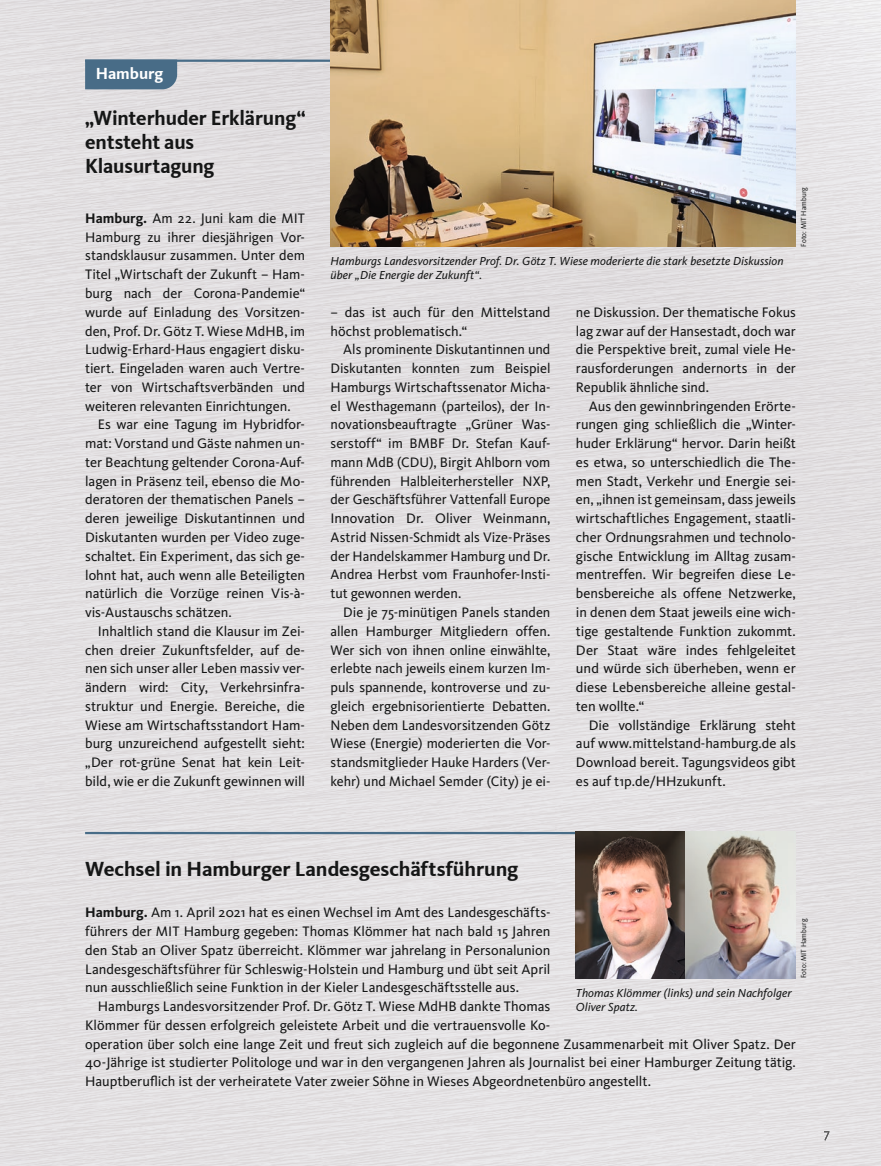
<style>
.page{position:relative;width:881px;height:1166px;background:#fff}
.page>*{position:absolute;margin:0;border:0;box-sizing:border-box;transform-origin:0 0}
.t1{font:700 21px/24px "CDU Kievit Tab";letter-spacing:-.005em;color:#151616}
.t2{font:700 16.5px "CDU Kievit Tab";color:#fff}
.t3{font:14.25px/18.8px "CDU Kievit";letter-spacing:-.005em;color:#151616;text-align:justify}
.t4{font:italic 12px/14.4px "CDU Kievit";letter-spacing:.005em;color:#151616}
.t5{font:7.5px "CDU Kievit Tab";letter-spacing:.015em;color:#151616;scale:.95 1}
.s1{font-weight:700}
</style>
<div class="page">
<img style="left:0;top:0;width:880px;height:1165px">
<svg style="left:823px;top:1130px;width:6px;height:10px"></svg>
<hr style="left:85px;top:60px;width:710px;height:2px;background:#486c87">
<div style="left:85px;top:62px;width:92px;height:27px;background:#486c87"></div>
<img style="left:330px;top:0;width:465px;height:246px">
<hr style="left:85px;top:831px;width:710px;height:3px;background:#486c87">
<img style="left:575px;top:831px;width:110px;height:146px">
<img style="left:685px;top:831px;width:110px;height:146px">
<p class="t2" style="left:96px;top:63px;width:69px">Hamburg</p>
<h1 class="t1" style="left:85px;top:106px;width:222px">„Winterhuder Erklärung“ entsteht aus<br>Klausurtagung</h1>
<p class="t3" style="left:85px;top:209px;width:221px"><span class="s1">Hamburg.</span> Am 22. Juni kam die MIT Hamburg zu ihrer diesjährigen Vor&shy;standsklausur zusammen. Unter dem Titel „Wirtschaft der Zukunft – Ham&shy;burg nach der Corona-Pandemie“ wurde auf Einladung des Vorsitzen&shy;den, Prof. Dr. Götz T. Wiese MdHB, im Ludwig-Erhard-Haus engagiert disku&shy;tiert. Eingeladen waren auch Vertre&shy;ter von Wirtschaftsverbänden und weiteren relevanten Einrichtungen.</p>
<p class="t3" style="left:85px;top:415px;width:221px;text-indent:13px">Es war eine Tagung im Hybridfor&shy;mat: Vorstand und Gäste nahmen un&shy;ter Beachtung geltender Corona-Auf&shy;lagen in Präsenz teil, ebenso die Mo&shy;deratoren der thematischen Panels – deren jeweilige Diskutantinnen und Diskutanten wurden per Video zuge&shy;schaltet. Ein Experiment, das sich ge&shy;lohnt hat, auch wenn alle Beteiligten natürlich die Vorzüge reinen Vis-à&shy;vis-Austauschs schätzen.</p>
<p class="t3" style="left:85px;top:621px;width:221px;text-indent:13px">Inhaltlich stand die Klausur im Zei&shy;chen dreier Zukunftsfelder, auf de&shy;nen sich unser aller Leben massiv ver&shy;ändern wird: City, Verkehrsinfra&shy;struktur und Energie. Bereiche, die Wiese am Wirtschaftsstandort Ham&shy;burg unzureichend aufgestellt sieht: „Der rot-grüne Senat hat kein Leit&shy;bild, wie er die Zukunft gewinnen will</p>
<p class="t4" style="left:330px;top:253px;width:454px">Hamburgs Landesvorsitzender Prof. Dr. Götz T. Wiese moderierte die stark besetzte Diskussion über „Die Energie der Zukunft“.</p>
<p class="t5" style="left:799px;top:246px;width:64px;rotate:-90deg">Foto: MIT Hamburg</p>
<p class="t3" style="left:330px;top:303px;width:221px">– das ist auch für den Mittelstand höchst problematisch.“</p>
<p class="t3" style="left:330px;top:340px;width:221px;text-indent:13px">Als prominente Diskutantinnen und Diskutanten konnten zum Beispiel Hamburgs Wirtschaftssenator Micha&shy;el Westhagemann (parteilos), der In&shy;novationsbeauftragte „Grüner Was&shy;serstoff“ im BMBF Dr. Stefan Kauf&shy;mann MdB (CDU), Birgit Ahlborn vom führenden Halbleiterhersteller NXP, der Geschäftsführer Vattenfall Europe Innovation Dr. Oliver Weinmann, Astrid Nissen-Schmidt als Vize-Präses der Handelskammer Hamburg und Dr.<br>Andrea Herbst vom Fraunhofer-Insti&shy;tut gewonnen werden.</p>
<p class="t3" style="left:330px;top:603px;width:221px;text-indent:13px">Die je 75-minütigen Panels standen allen Hamburger Mitgliedern offen.<br>Wer sich von ihnen online einwählte, erlebte nach jeweils einem kurzen Im&shy;puls spannende, kontroverse und zu&shy;gleich ergebnisorientierte Debatten.<br>Neben dem Landesvorsitzenden Götz Wiese (Energie) moderierten die Vor&shy;standsmitglieder Hauke Harders (Ver&shy;kehr) und Michael Semder (City) je ei-</p>
<p class="t3" style="left:575px;top:303px;width:221px">ne Diskussion. Der thematische Fokus lag zwar auf der Hansestadt, doch war die Perspektive breit, zumal viele He&shy;rausforderungen andernorts in der Republik ähnliche sind.</p>
<p class="t3" style="left:575px;top:396px;width:221px;text-indent:13px">Aus den gewinnbringenden Erörte&shy;rungen ging schließlich die „Winter&shy;huder Erklärung“ hervor. Darin heißt es etwa, so unterschiedlich die The&shy;men Stadt, Verkehr und Energie sei&shy;en, „ihnen ist gemeinsam, dass jeweils wirtschaftliches Engagement, staatli&shy;cher Ordnungsrahmen und technolo&shy;gische Entwicklung im Alltag zusam&shy;mentreffen. Wir begreifen diese Le&shy;bensbereiche als offene Netzwerke, in denen dem Staat jeweils eine wich&shy;tige gestaltende Funktion zukommt.<br>Der Staat wäre indes fehlgeleitet und würde sich überheben, wenn er diese Lebensbereiche alleine gestal&shy;ten wollte.“</p>
<p class="t3" style="left:575px;top:715px;width:221px;text-indent:13px">Die vollständige Erklärung steht auf www.mittelstand-hamburg.de als Download bereit. Tagungsvideos gibt es auf t1p.de/HHzukunft.</p>
<h1 class="t1" style="left:85px;top:856px;width:435px">Wechsel in Hamburger Landesgeschäftsführung</h1>
<p class="t3" style="left:85px;top:903px;width:466px"><span class="s1">Hamburg.</span> Am 1. April 2021 hat es einen Wechsel im Amt des Landesgeschäfts&shy;führers der MIT Hamburg gegeben: Thomas Klömmer hat nach bald 15 Jahren den Stab an Oliver Spatz überreicht. Klömmer war jahrelang in Personalunion Landesgeschäftsführer für Schleswig-Holstein und Hamburg und übt seit April nun ausschließlich seine Funktion in der Kieler Landesgeschäftsstelle aus.</p>
<p class="t3" style="left:85px;top:996px;width:712px;text-align:left;text-indent:13px">Hamburgs Landesvorsitzender Prof. Dr. Götz T. Wiese MdHB dankte Thomas<br>Klömmer für dessen erfolgreich geleistete Arbeit und die vertrauensvolle Ko-<br>operation über solch eine lange Zeit und freut sich zugleich auf die begonnene Zusammenarbeit mit Oliver Spatz. Der 40-Jährige ist studierter Politologe und war in den vergangenen Jahren als Journalist bei einer Hamburger Zeitung tätig.<br>Hauptberuflich ist der verheiratete Vater zweier Söhne in Wieses Abgeordnetenbüro angestellt.</p>
<p class="t5" style="left:799px;top:977px;width:64px;rotate:-90deg">Foto: MIT Hamburg</p>
<p class="t4" style="left:575px;top:985px;width:217px">Thomas Klömmer (links) und sein Nachfolger<br>Oliver Spatz.</p>
</div>
